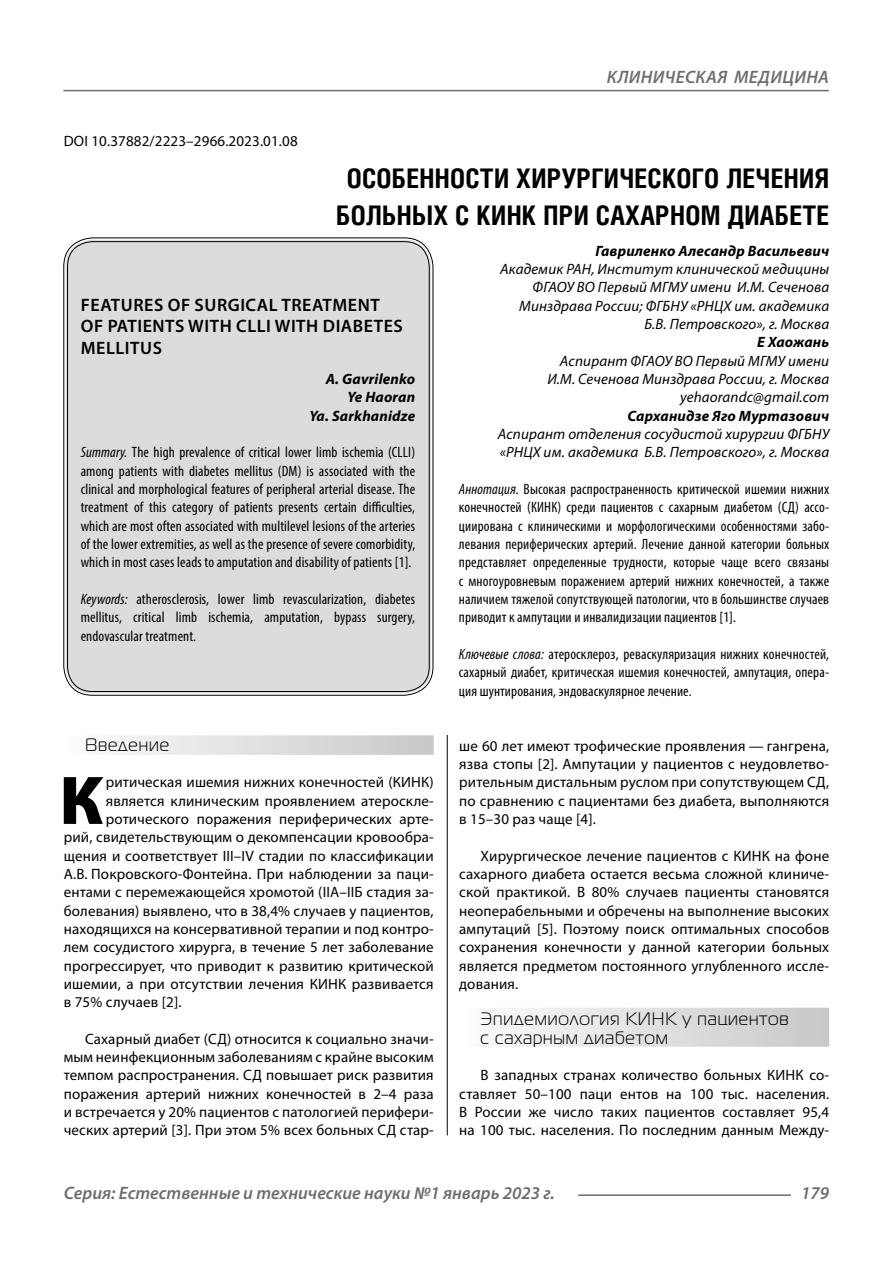
<style>
.page{position:relative;width:893px;height:1263px;background:#fff}
.page>*{position:absolute;margin:0;border:0;box-sizing:border-box;transform-origin:0 0}
.Bukvica{font:900 69.3px "Myriad Pro";color:#000}
.Header{font:700 27px/37.5px "Helios Cond C";letter-spacing:.01em;color:#000;text-align:center}
.t1{font:italic 600 18px "Myriad Pro";color:#6e6e6e}
.Header-eng{font:600 18px/21.6px "Myriad Pro";letter-spacing:.03em;color:#000}
.Subheader_2lines{font:18px/18.3px "Magistral C";letter-spacing:.05em;color:#000}
.Subheader{font:18px "Magistral C";letter-spacing:.05em;color:#000}
.Normal{font:15px/18.3px "Myriad Pro";letter-spacing:.01em;color:#000;text-align:justify}
.Annotation-rus{font:condensed 15px/18.3px "Myriad Pro";letter-spacing:.01em;color:#000;text-align:justify}
.Annotation-eng{font:condensed 15px/18.3px "Myriad Pro";letter-spacing:.01em;color:#000;text-align:justify}
.Bukvica-2{font:15px "Myriad Pro";letter-spacing:.01em;color:#000}
.Author-doc{font:italic 15px/18.3px "Myriad Pro";letter-spacing:.01em;color:#000;text-align:right}
.Author{font:italic 700 15px "Myriad Pro";letter-spacing:.01em;color:#000}
.Author-eng{font:italic 700 15px "Myriad Pro";letter-spacing:.01em;color:#000}
.DOI{font:15px "Myriad Pro";letter-spacing:.01em;color:#000}
.Author-email{font:italic 15px "Myriad Pro";letter-spacing:.01em;color:#000}
.s1{font-style:italic}
</style>
<div class="page">
<hr style="left:447px;top:732px;width:1px;height:403px;background:#000">
<div style="left:43px;top:714px;width:786px;height:21px;background:#fff"></div>
<div style="left:64px;top:735px;width:370px;height:20px;background:linear-gradient(to right,#fcfcfc,#c8c8c8)"></div>
<div style="left:459px;top:1008px;width:370px;height:39px;background:linear-gradient(to right,#fcfcfc,#c8c8c8)"></div>
<div style="left:66px;top:240px;width:365px;height:453px;background:#dcdcdc;border-radius:27px"></div>
<hr style="left:578px;top:1194px;width:213px;height:2px;background:#6e6e6e">
<hr style="left:63px;top:90px;width:766px;height:1px;background:#6e6e6e">
<p class="DOI" style="left:64px;top:132px;width:235px">DOI 10.37882/2223–2966.2023.01.08</p>
<p class="t1" style="left:607px;top:66px;width:23px">Клиническая</p>
<p class="t1" style="left:734px;top:66px;width:13px">меди</p>
<p class="t1" style="left:782px;top:66px;width:25px">цина</p>
<p class="Header" style="left:336px;top:159px;width:495px">ОСОБЕННОСТИ ХИРУРГИЧЕСКОГО ЛЕЧЕНИЯ<br>БОЛЬНЫХ С КИНК ПРИ САХАРНОМ ДИАБЕТЕ</p>
<p class="Author" style="left:595px;top:241px;width:235px">Гавриленко Алесандр Васильевич</p>
<p class="Author-doc" style="left:500px;top:260px;width:331px">Академик РАН, Институт клинической медицины ФГАОУ ВО Первый МГМУ имени И.М. Сеченова Минздрава России; ФГБНУ «РНЦХ им. академика Б.В. Петровского», г. Москва</p>
<p class="Author" style="left:757px;top:333px;width:73px">Е Хаожань</p>
<p class="Author-doc" style="left:547px;top:351px;width:283px">Аспирант ФГАОУ ВО Первый МГМУ имени<br>И.М. Сеченова Минздрава России, г. Москва</p>
<p class="Author-email" style="left:680px;top:388px;width:150px">yehaorandc@gmail.com</p>
<p class="Author" style="left:627px;top:406px;width:203px">Сарханидзе Яго Муртазович</p>
<p class="Author-doc" style="left:498px;top:425px;width:333px;text-align:left">Аспирант отделения сосудистой хирургии ФГБНУ «РНЦХ им. академика Б.В. Петровского», г. Москва</p>
<p class="Annotation-rus" style="left:459px;top:480px;width:372px"><span class="s1">Аннотация.</span> Высокая распространенность критической ишемии нижних конечностей (КИНК) среди пациентов с сахарным диабетом (СД) ассо&shy;циирована с клиническими и морфологическими особенностями забо&shy;левания периферических артерий. Лечение данной категории больных представляет определенные трудности, которые чаще всего связаны с многоуровневым поражением артерий нижних конечностей, а также наличием тяжелой сопутствующей патологии, что в большинстве случаев приводит к ампутации и инвалидизации пациентов [1].</p>
<p class="Annotation-rus" style="left:459px;top:645px;width:372px"><span class="s1">Ключевые слова:</span> атеросклероз, реваскуляризация нижних конечностей, сахарный диабет, критическая ишемия конечностей, ампутация, опера&shy;ция шунтирования, эндоваскулярное лечение.</p>
<p class="Header-eng" style="left:81px;top:293px;width:324px">FEATURES OF SURGICAL TREATMENT<br>OF PATIENTS WITH CLLI WITH DIABETES<br>MELLITUS</p>
<p class="Author-eng" style="left:326px;top:369px;width:91px">A. Gavrilenko</p>
<p class="Author-eng" style="left:348px;top:388px;width:69px">Ye Haoran</p>
<p class="Author-eng" style="left:310px;top:406px;width:107px">Ya. Sarkhanidze</p>
<p class="Annotation-eng" style="left:81px;top:443px;width:336px"><span class="s1">Summary.</span> The high prevalence of critical lower limb ischemia (CLLI) among patients with diabetes mellitus (DM) is associated with the clinical and morphological features of peripheral arterial disease. The treatment of this category of patients presents certain difficulties, which are most often associated with multilevel lesions of the arteries of the lower extremities, as well as the presence of severe comorbidity, which in most cases leads to amputation and disability of patients [1].</p>
<p class="Annotation-eng" style="left:81px;top:590px;width:336px"><span class="s1">Keywords:</span> atherosclerosis, lower limb revascularization, diabetes mellitus, critical limb ischemia, amputation, bypass surgery, endovascular treatment.</p>
<p class="Subheader" style="left:85px;top:735px;width:86px">Введение</p>
<p class="Bukvica" style="left:59px;top:754px;width:45px">К</p>
<p class="Bukvica-2" style="left:106px;top:773px;width:329px">ритическая ишемия нижних конечностей (КИНК)</p>
<p class="Bukvica-2" style="left:106px;top:791px;width:329px">является клиническим проявлением атероскле-</p>
<p class="Bukvica-2" style="left:106px;top:810px;width:329px">ротического поражения периферических арте-</p>
<p class="Bukvica-2" style="left:64px;top:828px;width:371px">рий, свидетельствующим о декомпенсации кровообра-</p>
<p class="Bukvica-2" style="left:64px;top:846px;width:371px">щения и соответствует III–IV стадии по классификации</p>
<p class="Bukvica-2" style="left:64px;top:864px;width:371px">А.В. Покровского-Фонтейна. При наблюдении за паци-</p>
<p class="Bukvica-2" style="left:64px;top:883px;width:371px">ентами с перемежающейся хромотой (IIА–IIБ стадия за-</p>
<p class="Bukvica-2" style="left:64px;top:901px;width:371px">болевания) выявлено, что в 38,4% случаев у пациентов,</p>
<p class="Bukvica-2" style="left:64px;top:919px;width:371px">находящихся на консервативной терапии и под контро-</p>
<p class="Bukvica-2" style="left:64px;top:938px;width:371px">лем сосудистого хирурга, в течение 5 лет заболевание</p>
<p class="Bukvica-2" style="left:64px;top:956px;width:371px">прогрессирует, что приводит к развитию критической</p>
<p class="Bukvica-2" style="left:64px;top:974px;width:371px">ишемии, а при отсутствии лечения КИНК развивается</p>
<p class="Bukvica-2" style="left:64px;top:993px;width:119px">в 75% случаев [2].</p>
<p class="Normal" style="left:64px;top:1029px;width:371px;text-indent:21px">Сахарный диабет (СД) относится к социально значи&shy;мым неинфекционным заболеваниям с крайне высоким темпом распространения. СД повышает риск развития поражения артерий нижних конечностей в 2–4 раза и встречается у 20% пациентов с патологией перифери&shy;ческих артерий [3]. При этом 5% всех больных СД стар-</p>
<p class="Normal" style="left:459px;top:736px;width:371px">ше 60 лет имеют трофические проявления — гангрена, язва стопы [2]. Ампутации у пациентов с неудовлетво&shy;рительным дистальным руслом при сопутствующем СД, по сравнению с пациентами без диабета, выполняются в 15–30 раз чаще [4].</p>
<p class="Normal" style="left:459px;top:846px;width:371px;text-indent:21px">Хирургическое лечение пациентов с КИНК на фоне сахарного диабета остается весьма сложной клиниче&shy;ской практикой. В 80% случаев пациенты становятся неоперабельными и обречены на выполнение высоких ампутаций [5]. Поэтому поиск оптимальных способов сохранения конечности у данной категории больных является предметом постоянного углубленного иссле&shy;дования.</p>
<p class="Subheader_2lines" style="left:480px;top:1010px;width:309px">Эпидемиология КИНК у пациентов с сахарным диабетом</p>
<p class="Normal" style="left:459px;top:1066px;width:371px;text-indent:21px">В западных странах количество больных КИНК со&shy;ставляет 50–100 паци ентов на 100 тыс. населения.<br>В России же число таких пациентов составляет 95,4 на 100 тыс. населения. По последним данным Между-</p>
<p class="t1" style="left:64px;top:1182px;width:493px">Серия: Естественные и технические науки №1 январь 2023 г.</p>
<p class="t1" style="left:801px;top:1182px;width:30px">179</p>
</div>
